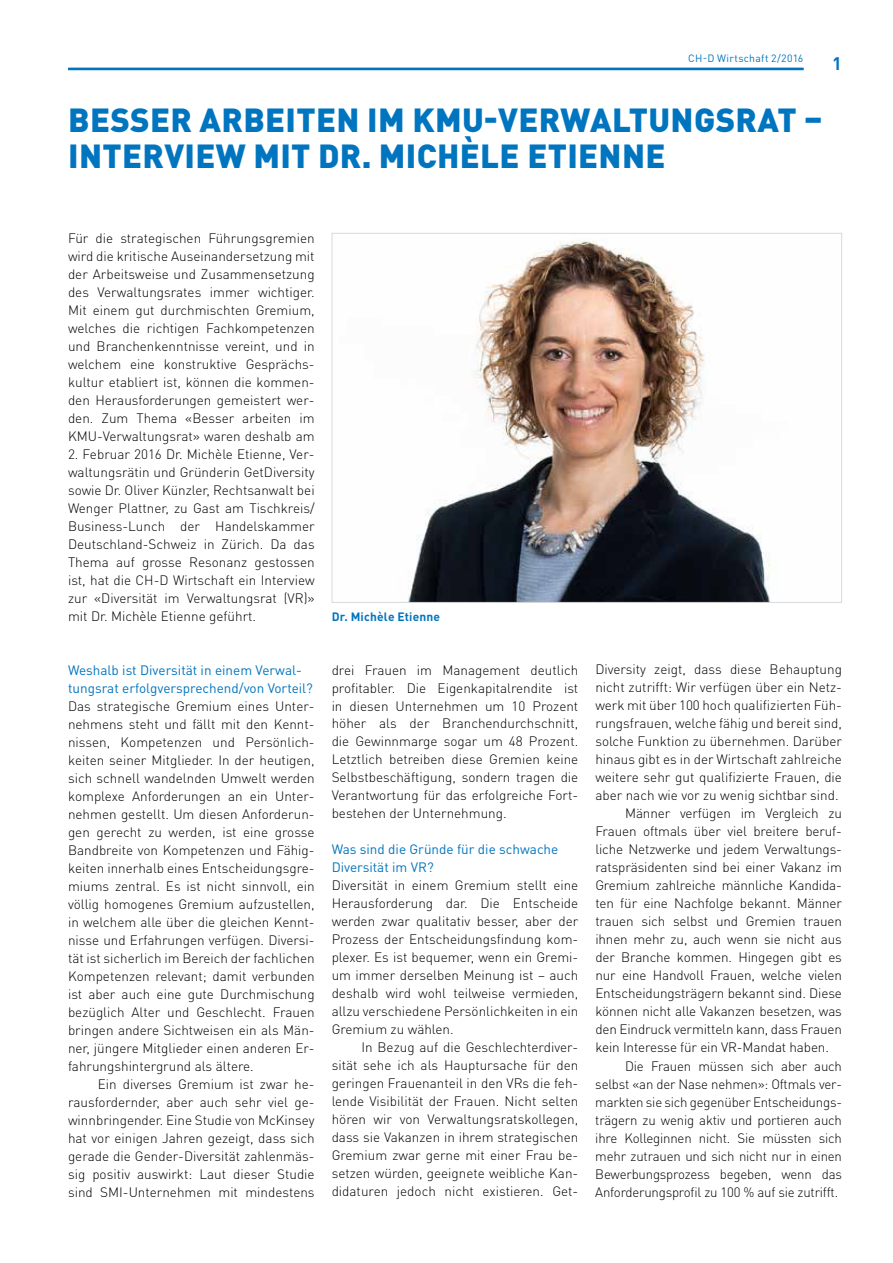
<style>
.page{position:relative;width:893px;height:1263px;background:#fff}
.page>*{position:absolute;margin:0;border:0;box-sizing:border-box;transform-origin:0 0}
.t1{font:900 33px/36px "DIN Pro";letter-spacing:.01em;color:#0075bf}
.t2{font:700 18px "DIN Pro";color:#0075bf}
.t3{font:300 13.5px/18px "DIN Pro";letter-spacing:-.01em;color:#000;text-align:justify}
.t4{font:13.5px/18px "DIN Pro";color:#0075bf}
.t5{font:700 12px "DIN Pro";letter-spacing:.015em;color:#0075bf}
.t6{font:10.5px "DIN Pro";letter-spacing:.03em;color:#0075bf}
</style>
<div class="page">
<hr style="left:68px;top:68px;width:736px;height:2px;background:#0075bf">
<img style="left:408px;top:240px;width:362px;height:361px">
<p class="t6" style="left:688px;top:51px;width:117px">CH-D Wirtschaft 2/2016</p>
<h2 class="t2" style="left:832px;top:51px;width:11px">1</h2>
<h1 class="t1" style="left:68px;top:100px;width:756px">BESSER ARBEITEN IM KMU-VERWALTUNGSRAT –<br>INTERVIEW MIT DR. MICHÈLE ETIENNE</h1>
<p class="t3" style="left:68px;top:228px;width:248px">Für die strategischen Führungsgremien wird die kritische Auseinandersetzung mit der Arbeitsweise und Zusammensetzung des Verwaltungsrates immer wichtiger.<br>Mit einem gut durchmischten Gremium, welches die richtigen Fachkompetenzen und Branchenkenntnisse vereint, und in welchem eine konstruktive Gesprächs&shy;kultur etabliert ist, können die kommen&shy;den Herausforderungen gemeistert wer&shy;den. Zum Thema «Besser arbeiten im KMU-Verwaltungsrat» waren deshalb am</p>
<p class="t3" style="left:68px;top:444px;width:248px">2. Februar 2016 Dr. Michèle Etienne, Ver&shy;waltungsrätin und Gründerin GetDiversity sowie Dr. Oliver Künzler, Rechtsanwalt bei Wenger Plattner, zu Gast am Tischkreis/ Business-Lunch der Handelskammer Deutschland-Schweiz in Zürich. Da das Thema auf grosse Resonanz gestossen ist, hat die CH-D Wirtschaft ein Interview zur «Diversität im Verwaltungsrat (VR)» mit Dr. Michèle Etienne geführt.</p>
<p class="t4" style="left:68px;top:660px;width:246px">Weshalb ist Diversität in einem Verwal&shy;tungsrat erfolgversprechend/von Vorteil?</p>
<p class="t3" style="left:68px;top:696px;width:248px">Das strategische Gremium eines Unter&shy;nehmens steht und fällt mit den Kennt&shy;nissen, Kompetenzen und Persönlich&shy;keiten seiner Mitglieder. In der heutigen, sich schnell wandelnden Umwelt werden komplexe Anforderungen an ein Unter&shy;nehmen gestellt. Um diesen Anforderun&shy;gen gerecht zu werden, ist eine grosse Bandbreite von Kompetenzen und Fähig&shy;keiten innerhalb eines Entscheidungsgre&shy;miums zentral. Es ist nicht sinnvoll, ein völlig homogenes Gremium aufzustellen, in welchem alle über die gleichen Kennt&shy;nisse und Erfahrungen verfügen. Diversi&shy;tät ist sicherlich im Bereich der fachlichen Kompetenzen relevant; damit verbunden ist aber auch eine gute Durchmischung bezüglich Alter und Geschlecht. Frauen bringen andere Sichtweisen ein als Män&shy;ner, jüngere Mitglieder einen anderen Er&shy;fahrungshintergrund als ältere.</p>
<p class="t3" style="left:68px;top:1074px;width:248px;text-indent:30px">Ein diverses Gremium ist zwar he&shy;rausfordernder, aber auch sehr viel ge&shy;winnbringender. Eine Studie von McKinsey hat vor einigen Jahren gezeigt, dass sich gerade die Gender-Diversität zahlenmäs&shy;sig positiv auswirkt: Laut dieser Studie sind SMI-Unternehmen mit mindestens</p>
<p class="t5" style="left:332px;top:608px;width:110px">Dr. Michèle Etienne</p>
<p class="t3" style="left:332px;top:660px;width:248px">drei Frauen im Management deutlich profitabler. Die Eigenkapitalrendite ist in diesen Unternehmen um 10 Prozent höher als der Branchendurchschnitt, die Gewinnmarge sogar um 48 Prozent.<br>Letztlich betreiben diese Gremien keine Selbstbeschäftigung, sondern tragen die Verantwortung für das erfolgreiche Fort&shy;bestehen der Unternehmung.</p>
<p class="t4" style="left:332px;top:840px;width:228px">Was sind die Gründe für die schwache<br>Diversität im VR?</p>
<p class="t3" style="left:332px;top:876px;width:248px">Diversität in einem Gremium stellt eine Herausforderung dar. Die Entscheide werden zwar qualitativ besser, aber der Prozess der Entscheidungsfindung kom&shy;plexer. Es ist bequemer, wenn ein Gremi&shy;um immer derselben Meinung ist – auch deshalb wird wohl teilweise vermieden, allzu verschiedene Persönlichkeiten in ein Gremium zu wählen.</p>
<p class="t3" style="left:332px;top:1038px;width:248px;text-indent:30px">In Bezug auf die Geschlechterdiver&shy;sität sehe ich als Hauptursache für den geringen Frauenanteil in den VRs die feh&shy;lende Visibilität der Frauen. Nicht selten hören wir von Verwaltungsratskollegen, dass sie Vakanzen in ihrem strategischen Gremium zwar gerne mit einer Frau be&shy;setzen würden, geeignete weibliche Kan&shy;didaturen jedoch nicht existieren. Get-</p>
<p class="t3" style="left:595px;top:660px;width:248px">Diversity zeigt, dass diese Behauptung</p>
<p class="t3" style="left:595px;top:678px;width:248px">nicht zutrifft: Wir verfügen über ein Netz-</p>
<p class="t3" style="left:595px;top:696px;width:248px">werk mit über 100 hoch qualifizierten Füh-</p>
<p class="t3" style="left:595px;top:714px;width:248px">rungsfrauen, welche fähig und bereit sind,</p>
<p class="t3" style="left:595px;top:732px;width:248px">solche Funktion zu übernehmen. Darüber</p>
<p class="t3" style="left:595px;top:750px;width:248px">hinaus gibt es in der Wirtschaft zahlreiche</p>
<p class="t3" style="left:595px;top:768px;width:248px">weitere sehr gut qualifizierte Frauen, die</p>
<p class="t3" style="left:595px;top:786px;width:245px">aber nach wie vor zu wenig sichtbar sind.</p>
<p class="t3" style="left:625px;top:804px;width:218px">Männer verfügen im Vergleich zu</p>
<p class="t3" style="left:595px;top:822px;width:246px">Frauen oftmals über viel breitere beruf-</p>
<p class="t3" style="left:595px;top:840px;width:248px">liche Netzwerke und jedem Verwaltungs-</p>
<p class="t3" style="left:595px;top:858px;width:248px">ratspräsidenten sind bei einer Vakanz im</p>
<p class="t3" style="left:595px;top:876px;width:248px">Gremium zahlreiche männliche Kandida-</p>
<p class="t3" style="left:595px;top:894px;width:248px">ten für eine Nachfolge bekannt. Männer</p>
<p class="t3" style="left:595px;top:912px;width:248px">trauen sich selbst und Gremien trauen</p>
<p class="t3" style="left:595px;top:930px;width:248px">ihnen mehr zu, auch wenn sie nicht aus</p>
<p class="t3" style="left:595px;top:948px;width:248px">der Branche kommen. Hingegen gibt es</p>
<p class="t3" style="left:595px;top:966px;width:248px">nur eine Handvoll Frauen, welche vielen</p>
<p class="t3" style="left:595px;top:984px;width:248px">Entscheidungsträgern bekannt sind. Diese</p>
<p class="t3" style="left:595px;top:1002px;width:248px">können nicht alle Vakanzen besetzen, was</p>
<p class="t3" style="left:595px;top:1020px;width:248px">den Eindruck vermitteln kann, dass Frauen</p>
<p class="t3" style="left:595px;top:1038px;width:235px">kein Interesse für ein VR-Mandat haben.</p>
<p class="t3" style="left:625px;top:1056px;width:218px">Die Frauen müssen sich aber auch</p>
<p class="t3" style="left:595px;top:1074px;width:248px">selbst «an der Nase nehmen»: Oftmals ver-</p>
<p class="t3" style="left:595px;top:1092px;width:248px">markten sie sich gegenüber Entscheidungs-</p>
<p class="t3" style="left:595px;top:1110px;width:248px">trägern zu wenig aktiv und portieren auch</p>
<p class="t3" style="left:595px;top:1128px;width:248px">ihre Kolleginnen nicht. Sie müssten sich</p>
<p class="t3" style="left:595px;top:1146px;width:248px">mehr zutrauen und sich nicht nur in einen</p>
<p class="t3" style="left:595px;top:1164px;width:248px">Bewerbungsprozess begeben, wenn das</p>
<p class="t3" style="left:595px;top:1182px;width:244px">Anforderungsprofil zu 100 % auf sie zutrifft.</p>
</div>
